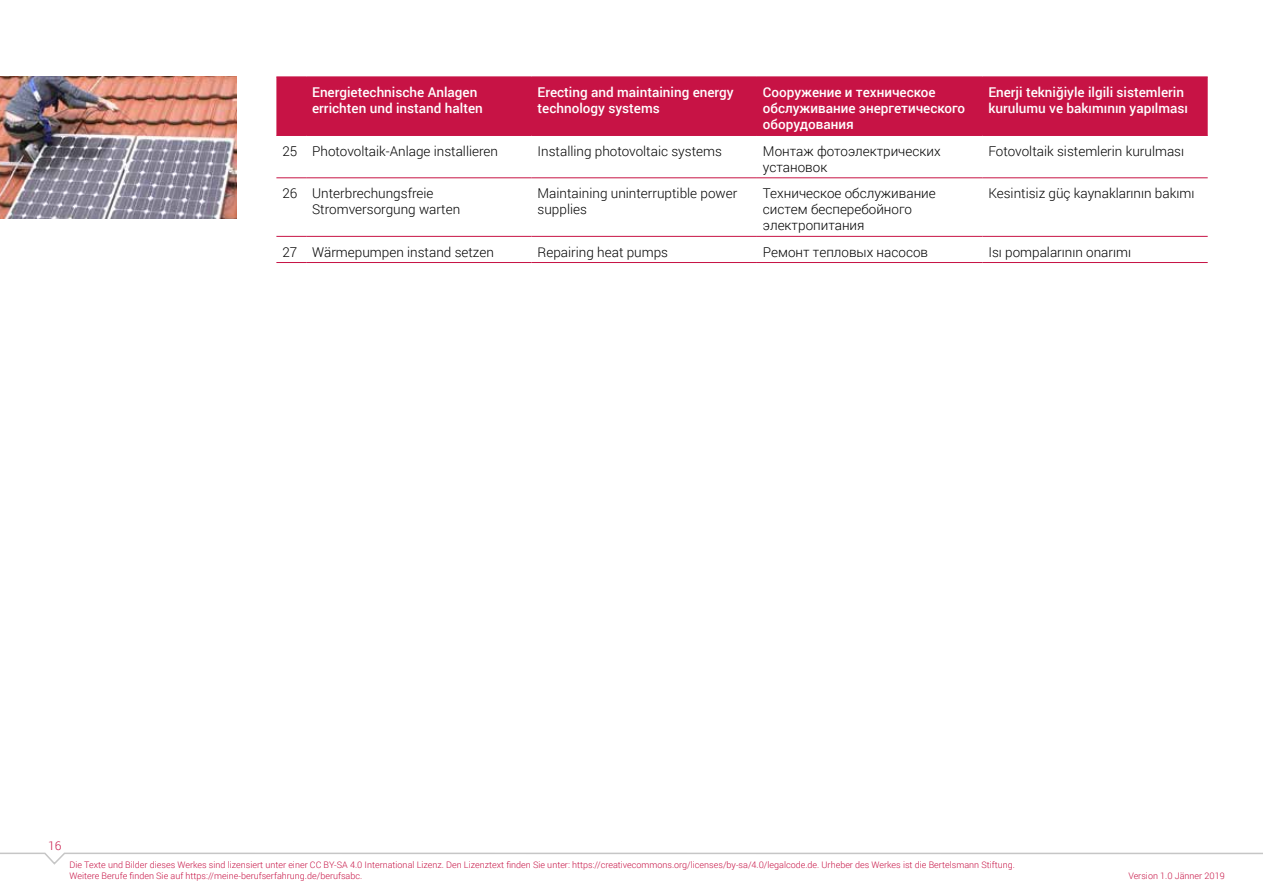
<style>
.page{position:relative;width:1263px;height:893px;background:#fff}
.page>*{position:absolute;margin:0;border:0;box-sizing:border-box;transform-origin:0 0}
.t1{font:300 13.5px/16.2px "Roboto";color:#000}
.t2{font:500 13.5px/16.2px "Roboto";color:#fff}
.t3{font:300 12px "Roboto";color:#c71345}
.t4{font:300 9px/10.8px "Roboto";color:#c71345}
</style>
<div class="page">
<svg style="left:0;top:852px;width:1263px;height:13px"></svg>
<div style="left:276px;top:78px;width:932px;height:57px;background:#c71345"></div>
<hr style="left:276px;top:77px;width:30px;height:1px;background:#c71345">
<hr style="left:276px;top:135px;width:30px;height:1px;background:#c71345">
<hr style="left:276px;top:177px;width:30px;height:1px;background:#c71345">
<hr style="left:276px;top:236px;width:30px;height:1px;background:#c71345">
<hr style="left:276px;top:262px;width:30px;height:1px;background:#c71345">
<hr style="left:306px;top:77px;width:225px;height:1px;background:#c71345">
<hr style="left:306px;top:135px;width:225px;height:1px;background:#c71345">
<hr style="left:306px;top:177px;width:225px;height:1px;background:#c71345">
<hr style="left:306px;top:236px;width:225px;height:1px;background:#c71345">
<hr style="left:306px;top:262px;width:225px;height:1px;background:#c71345">
<hr style="left:531px;top:77px;width:226px;height:1px;background:#c71345">
<hr style="left:531px;top:135px;width:226px;height:1px;background:#c71345">
<hr style="left:531px;top:177px;width:226px;height:1px;background:#c71345">
<hr style="left:531px;top:236px;width:226px;height:1px;background:#c71345">
<hr style="left:531px;top:262px;width:226px;height:1px;background:#c71345">
<hr style="left:757px;top:77px;width:225px;height:1px;background:#c71345">
<hr style="left:757px;top:135px;width:225px;height:1px;background:#c71345">
<hr style="left:757px;top:177px;width:225px;height:1px;background:#c71345">
<hr style="left:757px;top:236px;width:225px;height:1px;background:#c71345">
<hr style="left:757px;top:262px;width:225px;height:1px;background:#c71345">
<hr style="left:982px;top:77px;width:226px;height:1px;background:#c71345">
<hr style="left:982px;top:135px;width:226px;height:1px;background:#c71345">
<hr style="left:982px;top:177px;width:226px;height:1px;background:#c71345">
<hr style="left:982px;top:236px;width:226px;height:1px;background:#c71345">
<hr style="left:982px;top:262px;width:226px;height:1px;background:#c71345">
<img style="left:0;top:77px;width:236px;height:141px">
<p class="t2" style="left:312px;top:84px;width:172px">Energietechnische Anlagen errichten und instand halten</p>
<p class="t2" style="left:537px;top:84px;width:198px">Erecting and maintaining energy technology systems</p>
<p class="t2" style="left:763px;top:84px;width:204px">Сооружение и техническое обслуживание энергетического оборудования</p>
<p class="t2" style="left:988px;top:84px;width:201px">Enerji tekniğiyle ilgili sistemlerin kurulumu ve bakımının yapılması</p>
<p class="t1" style="left:282px;top:142px;width:217px">25 Photovoltaik-Anlage installieren</p>
<p class="t1" style="left:538px;top:142px;width:186px">Installing photovoltaic systems</p>
<p class="t1" style="left:763px;top:142px;width:179px">Монтаж фотоэлектрических установок</p>
<p class="t1" style="left:988px;top:142px;width:197px">Fotovoltaik sistemlerin kurulması</p>
<p class="t1" style="left:312px;top:185px;width:150px;text-indent:-30px">26 Unterbrechungsfreie<br>Stromversorgung warten</p>
<p class="t1" style="left:538px;top:185px;width:201px">Maintaining uninterruptible power supplies</p>
<p class="t1" style="left:763px;top:185px;width:174px">Техническое обслуживание систем бесперебойного электропитания</p>
<p class="t1" style="left:988px;top:185px;width:208px">Kesintisiz güç kaynaklarının bakımı</p>
<p class="t1" style="left:282px;top:243px;width:213px">27 Wärmepumpen instand setzen</p>
<p class="t1" style="left:538px;top:243px;width:132px">Repairing heat pumps</p>
<p class="t1" style="left:763px;top:243px;width:167px">Ремонт тепловых насосов</p>
<p class="t1" style="left:988px;top:243px;width:144px">Isı pompalarının onarımı</p>
<p class="t3" style="left:48px;top:838px;width:15px">16</p>
<p class="t4" style="left:70px;top:859px;width:947px">Die Texte und Bilder dieses Werkes sind lizensiert unter einer CC BY-SA 4.0 International Lizenz. Den Lizenztext finden Sie unter: https://creativecommons.org/licenses/by-sa/4.0/legalcode.de. Urheber des Werkes ist die Bertelsmann Stiftung.<br>Weitere Berufe finden Sie auf https://meine-berufserfahrung.de/berufsabc.</p>
<p class="t4" style="left:1128px;top:870px;width:98px">Version 1.0 Jänner 2019</p>
</div>
